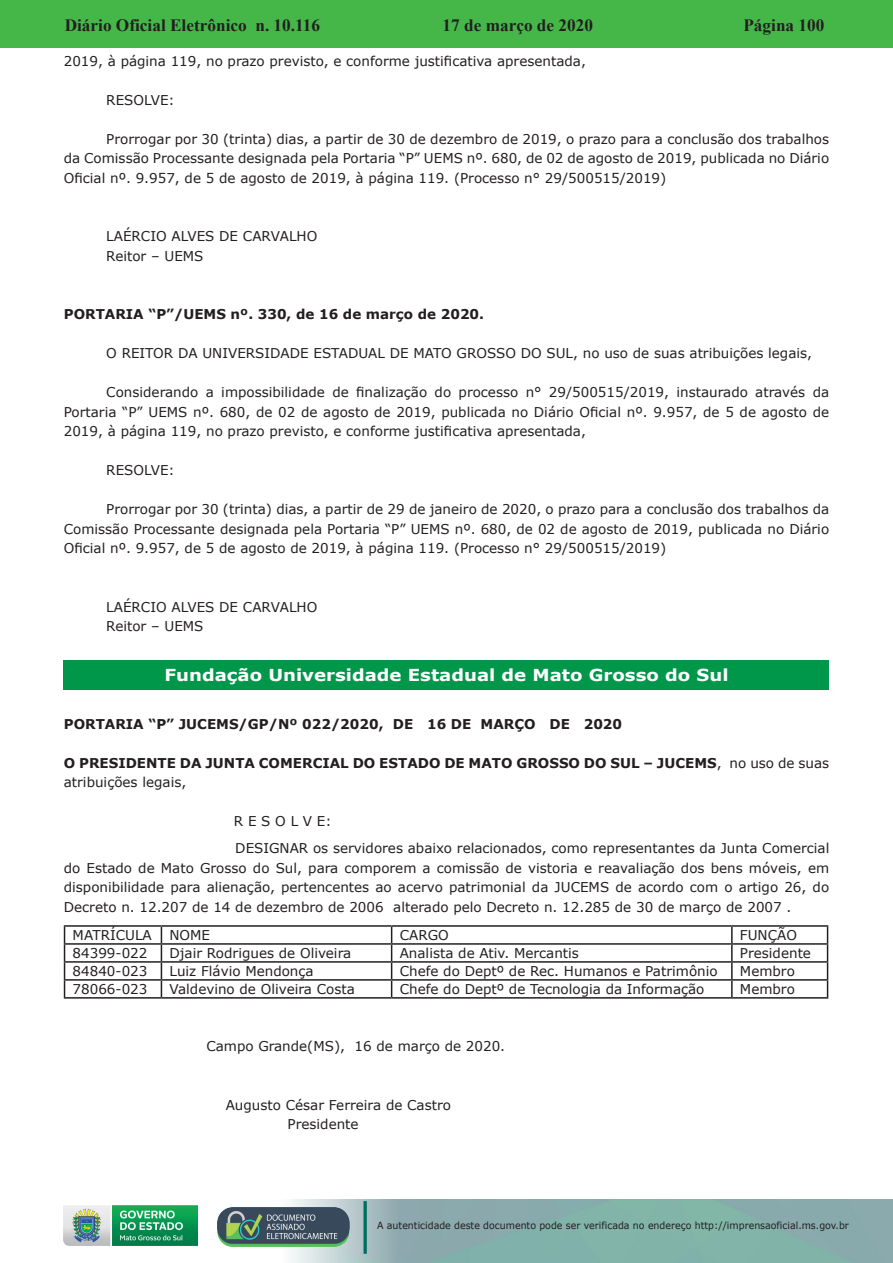
<style>
.page{position:relative;width:893px;height:1263px;background:#fff}
.page>*{position:absolute;margin:0;border:0;box-sizing:border-box;transform-origin:0 0}
.t1{font:700 17.25px "Times New Roman";color:#231f20}
.t2{font:700 16.5px "Verdana";color:#fff;scale:1.1 1}
.t3{font:13.5px/19.5px "Verdana";color:#231f20;text-align:justify}
.t4{font:700 13.5px/19.5px "Verdana";color:#231f20}
.t5{font:9.9px "Verdana";color:#231f20;scale:.95 1}
.s1{font-weight:400}
</style>
<div class="page">
<div style="left:0;top:0;width:893px;height:48px;background:#45b749"></div>
<img style="left:63px;top:1199px;width:830px;height:64px">
<img style="left:364px;top:1202px;width:2px;height:51px">
<img style="left:218px;top:1207px;width:132px;height:39px">
<img style="left:64px;top:1205px;width:134px;height:41px">
<div style="left:64px;top:660px;width:765px;height:30px;background:#00974a"></div>
<hr style="left:64px;top:925px;width:97px;height:2px;background:#231f20">
<hr style="left:161px;top:925px;width:231px;height:2px;background:#231f20">
<hr style="left:392px;top:925px;width:340px;height:2px;background:#231f20">
<hr style="left:732px;top:925px;width:96px;height:2px;background:#231f20">
<svg style="left:64px;top:927px;width:1px;height:70px"></svg>
<hr style="left:64px;top:943px;width:97px;height:2px;background:#231f20">
<hr style="left:161px;top:943px;width:231px;height:2px;background:#231f20">
<hr style="left:392px;top:943px;width:340px;height:2px;background:#231f20">
<hr style="left:732px;top:943px;width:96px;height:2px;background:#231f20">
<hr style="left:64px;top:961px;width:97px;height:2px;background:#231f20">
<hr style="left:161px;top:961px;width:231px;height:2px;background:#231f20">
<hr style="left:392px;top:961px;width:340px;height:2px;background:#231f20">
<hr style="left:732px;top:961px;width:96px;height:2px;background:#231f20">
<hr style="left:64px;top:979px;width:97px;height:2px;background:#231f20">
<hr style="left:161px;top:979px;width:231px;height:2px;background:#231f20">
<hr style="left:392px;top:979px;width:340px;height:2px;background:#231f20">
<hr style="left:732px;top:979px;width:96px;height:2px;background:#231f20">
<hr style="left:64px;top:997px;width:97px;height:2px;background:#231f20">
<hr style="left:161px;top:997px;width:231px;height:2px;background:#231f20">
<hr style="left:392px;top:997px;width:340px;height:2px;background:#231f20">
<hr style="left:732px;top:997px;width:96px;height:2px;background:#231f20">
<svg style="left:161px;top:927px;width:1px;height:70px"></svg>
<svg style="left:391px;top:927px;width:1px;height:70px"></svg>
<svg style="left:731px;top:927px;width:2px;height:70px"></svg>
<svg style="left:827px;top:927px;width:1px;height:70px"></svg>
<p class="t1" style="left:65px;top:13px;width:257px">Diário Oficial Eletrônico n. 10.116</p>
<p class="t1" style="left:443px;top:13px;width:152px">17 de março de 2020</p>
<p class="t1" style="left:743px;top:13px;width:82px">Página 100</p>
<p class="t3" style="left:64px;top:51px;width:524px">2019, à página 119, no prazo previsto, e conforme justificativa apresentada,</p>
<p class="t3" style="left:106px;top:90px;width:70px">RESOLVE:</p>
<p class="t3" style="left:64px;top:129px;width:767px;text-indent:43px">Prorrogar por 30 (trinta) dias, a partir de 30 de dezembro de 2019, o prazo para a conclusão dos trabalhos da Comissão Processante designada pela Portaria “P” UEMS nº. 680, de 02 de agosto de 2019, publicada no Diário Oficial nº. 9.957, de 5 de agosto de 2019, à página 119. (Processo n° 29/500515/2019)</p>
<p class="t3" style="left:106px;top:226px;width:212px">LAÉRCIO ALVES DE CARVALHO<br>Reitor – UEMS</p>
<p class="t4" style="left:64px;top:304px;width:422px">PORTARIA “P”/UEMS nº. 330, de 16 de março de 2020.</p>
<p class="t3" style="left:106px;top:343px;width:707px">O REITOR DA UNIVERSIDADE ESTADUAL DE MATO GROSSO DO SUL, no uso de suas atribuições legais,</p>
<p class="t3" style="left:64px;top:382px;width:767px;text-indent:43px">Considerando a impossibilidade de finalização do processo n° 29/500515/2019, instaurado através da Portaria “P” UEMS nº. 680, de 02 de agosto de 2019, publicada no Diário Oficial nº. 9.957, de 5 de agosto de 2019, à página 119, no prazo previsto, e conforme justificativa apresentada,</p>
<p class="t3" style="left:106px;top:460px;width:70px">RESOLVE:</p>
<p class="t3" style="left:64px;top:499px;width:767px;text-indent:43px">Prorrogar por 30 (trinta) dias, a partir de 29 de janeiro de 2020, o prazo para a conclusão dos trabalhos da Comissão Processante designada pela Portaria “P” UEMS nº. 680, de 02 de agosto de 2019, publicada no Diário Oficial nº. 9.957, de 5 de agosto de 2019, à página 119. (Processo n° 29/500515/2019)</p>
<p class="t3" style="left:106px;top:597px;width:212px">LAÉRCIO ALVES DE CARVALHO<br>Reitor – UEMS</p>
<p class="t2" style="left:164px;top:663px;width:514px">Fundação Universidade Estadual de Mato Grosso do Sul</p>
<p class="t4" style="left:64px;top:714px;width:560px">PORTARIA “P” JUCEMS/GP/Nº 022/2020, DE 16 DE MARÇO DE 2020</p>
<p class="t4" style="left:64px;top:753px;width:767px">O PRESIDENTE DA JUNTA COMERCIAL DO ESTADO DE MATO GROSSO DO SUL – JUCEMS<span class="s1">, no uso de suas atribuições legais,</span></p>
<p class="t3" style="left:234px;top:808px;width:597px;line-height:27px">R E S O L V E:<br>DESIGNAR os servidores abaixo relacionados, como representantes da Junta Comercial</p>
<p class="t3" style="left:64px;top:858px;width:767px">do Estado de Mato Grosso do Sul, para comporem a comissão de vistoria e reavaliação dos bens móveis, em disponibilidade para alienação, pertencentes ao acervo patrimonial da JUCEMS de acordo com o artigo 26, do Decreto n. 12.207 de 14 de dezembro de 2006 alterado pelo Decreto n. 12.285 de 30 de março de 2007 .</p>
<p class="t3" style="left:73px;top:925px;width:81px">MATRÍCULA</p>
<p class="t3" style="left:170px;top:925px;width:42px">NOME</p>
<p class="t3" style="left:400px;top:925px;width:51px">CARGO</p>
<p class="t3" style="left:740px;top:925px;width:59px">FUNÇÃO</p>
<p class="t3" style="left:73px;top:943px;width:76px">84399-022</p>
<p class="t3" style="left:170px;top:943px;width:183px">Djair Rodrigues de Oliveira</p>
<p class="t3" style="left:400px;top:943px;width:181px">Analista de Ativ. Mercantis</p>
<p class="t3" style="left:740px;top:943px;width:73px">Presidente</p>
<p class="t3" style="left:73px;top:961px;width:76px">84840-023</p>
<p class="t3" style="left:170px;top:961px;width:146px">Luiz Flávio Mendonça</p>
<p class="t3" style="left:400px;top:961px;width:319px">Chefe do Deptº de Rec. Humanos e Patrimônio</p>
<p class="t3" style="left:740px;top:961px;width:56px">Membro</p>
<p class="t3" style="left:73px;top:979px;width:76px">78066-023</p>
<p class="t3" style="left:170px;top:979px;width:187px">Valdevino de Oliveira Costa</p>
<p class="t3" style="left:400px;top:979px;width:306px">Chefe do Deptº de Tecnologia da Informação</p>
<p class="t3" style="left:740px;top:979px;width:56px">Membro</p>
<p class="t3" style="left:206px;top:1036px;width:300px">Campo Grande(MS), 16 de março de 2020.</p>
<p class="t3" style="left:288px;top:1095px;width:165px;text-indent:-62px">Augusto César Ferreira de Castro<br>Presidente</p>
<p class="t5" style="left:377px;top:1219px;width:498px">A autenticidade deste documento pode ser verificada no endereço http://imprensaoficial.ms.gov.br</p>
</div>
